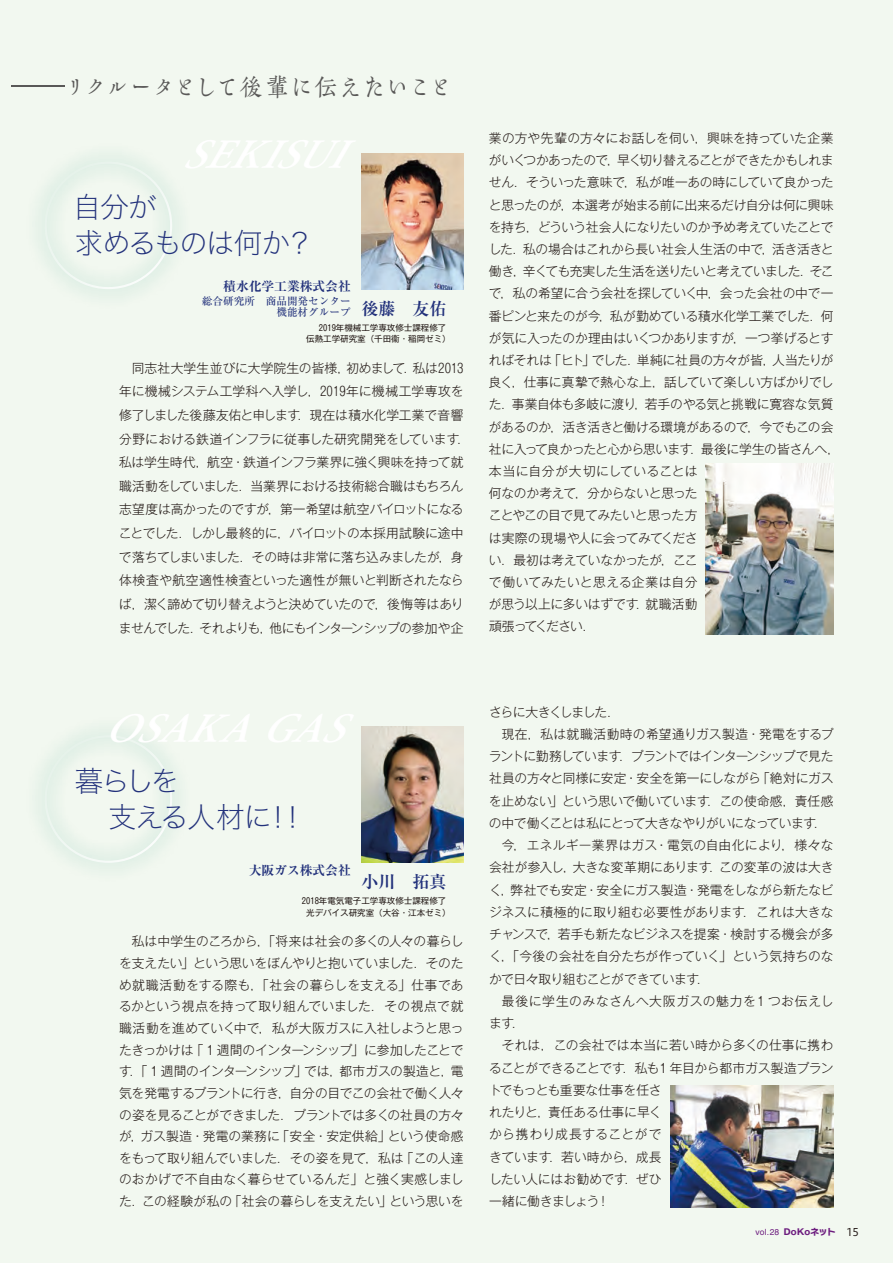
<style>
.page{position:relative;width:893px;height:1263px;background:#f2f8f0}
.page>*{position:absolute;margin:0;border:0;box-sizing:border-box;transform-origin:0 0}
.t1{font:28.95px/36.2px "Hira Kaku Std W1";letter-spacing:-.06em;color:#22317b}
.t2{font:500 26.55px "P Kiza Kinryou Std";letter-spacing:-.04em;color:#595857;scale:2 1}
.t3{font:700 16.95px "Ryumin Pr 6";color:#22317b}
.t4{font:300 12.75px/22.2px "Gothic MB101 Pr 6";letter-spacing:-.02em;color:#231916;text-align:justify}
.t5{font:300 12.75px "Gothic MB101 Pr 6";color:#231916}
.t6{font:300 12.75px "Gothic MB101 Pr 6";letter-spacing:.025em;color:#231916}
.t7{font:300 12.75px "Gothic MB101 Pr 6";letter-spacing:-.065em;color:#231916}
.t8{font:300 12.75px "Gothic MB101 Pr 6";letter-spacing:.015em;color:#231916}
.t9{font:300 12.75px "Gothic MB101 Pr 6";letter-spacing:.055em;color:#231916}
.t10{font:700 expanded 12.75px "Ryumin Pr 6";color:#22317b}
.t11{font:300 12.75px "Gothic MB101 Pr 6";letter-spacing:.04em;color:#231916}
.t12{font:300 12.75px "Gothic MB101 Pr 6";letter-spacing:-.08em;color:#231916}
.t13{font:300 12.75px "Gothic MB101 Pr 6";letter-spacing:-.04em;color:#231916}
.t14{font:500 10.65px/10.6px "Ryumin Pr 6";color:#22317b;text-align:right}
.t15{font:8.55px/11.7px "Gothic MB101 Pr 6";color:#231916;text-align:center}
.t16{font:8.55px "Helvetica LT Std";color:#6c1c7e}
.s1{font-family:"Gothic MB101 Pr 6";font-weight:700}
.s2{font-family:"Typelabo N Std";font-weight:700}
.s3{font-family:"Hiragino UD Sans Std W4";font-size:10.65px;color:#231916}
</style>
<div class="page">
<div style="left:25px;top:716px;width:166px;height:166px;background:#008162;opacity:.65"></div>
<div style="left:25px;top:142px;width:166px;height:166px;background:#008162;opacity:.65"></div>
<img style="left:361px;top:727px;width:102px;height:136px">
<img style="left:361px;top:153px;width:102px;height:136px">
<img style="left:670px;top:1085px;width:163px;height:123px">
<img style="left:706px;top:464px;width:127px;height:170px">
<h2 class="t2" style="left:11px;top:68px;width:222px">─リクルータとして後輩に伝えたいこと</h2>
<h1 class="t1" style="left:73px;top:188px;width:243px">自分が<br>求めるものは何か？</h1>
<p class="t10" style="left:223px;top:276px;width:129px">積水化学工業株式会社</p>
<p class="t14" style="left:202px;top:295px;width:150px">総合研究所　商品開発センター機能材グループ</p>
<p class="t15" style="left:306px;top:321px;width:146px;text-align:left;text-indent:13px">2019年機械工学専攻修士課程修了伝熱工学研究室（千田衞・稲岡ゼミ）</p>
<h3 class="t3" style="left:361px;top:295px;width:87px">後藤　友佑</h3>
<p class="t4" style="left:119px;top:355px;width:353px;line-height:23.5px;text-align:center">同志社大学生並びに大学院生の皆様，初めまして．私は2013<br>年に機械システム工学科へ入学し，2019年に機械工学専攻を修了しました後藤友佑と申します．現在は積水化学工業で音響分野における鉄道インフラに従事した研究開発をしています．私は学生時代，航空・鉄道インフラ業界に強く興味を持って就職活動をしていました．当業界における技術総合職はもちろん志望度は高かったのですが，第一希望は航空パイロットになることでした．しかし最終的に，パイロットの本採用試験に途中で落ちてしまいました．その時は非常に落ち込みましたが，身体検査や航空適性検査といった適性が無いと判断されたならば，潔く諦めて切り替えようと決めていたので，後悔等はありませんでした．それよりも，他にもインターンシップの参加や企</p>
<p class="t4" style="left:489px;top:126px;width:353px;text-align:left">業の方や先輩の方々にお話しを伺い，興味を持っていた企業がいくつかあったので，早く切り替えることができたかもしれません．そういった意味で，私が唯一あの時にしていて良かったと思ったのが，本選考が始まる前に出来るだけ自分は何に興味を持ち，どういう社会人になりたいのか予め考えていたことでした．私の場合はこれから長い社会人生活の中で，活き活きと働き，辛くても充実した生活を送りたいと考えていました．そこで，私の希望に合う会社を探していく中，会った会社の中で一番ピンと来たのが今，私が勤めている積水化学工業でした．何が気に入ったのか理由はいくつかありますが，一つ挙げるとすればそれは「ヒト」でした．単純に社員の方々が皆，人当たりが良く，仕事に真摯で熱心な上，話していて楽しい方ばかりでした．事業自体も多岐に渡り，若手のやる気と挑戦に寛容な気質があるのか，活き活きと働ける環境があるので，今でもこの会社に入って良かったと心から思います．最後に学生の皆さんへ，本当に自分が大切にしていることは<br>何なのか考えて，分からないと思った<br>ことやこの目で見てみたいと思った方<br>は実際の現場や人に会ってみてくださ<br>い．最初は考えていなかったが，ここ<br>で働いてみたいと思える企業は自分<br>が思う以上に多いはずです．就職活動<br>頑張ってください．</p>
<h1 class="t1" style="left:108px;top:762px;width:193px;text-indent:-33px">暮らしを<br>支える人材に！！</h1>
<p class="t10" style="left:249px;top:860px;width:104px">大阪ガス株式会社</p>
<p class="t15" style="left:302px;top:895px;width:150px">2018年電気電子工学専攻修士課程修了光デバイス研究室（大谷・江本ゼミ）</p>
<h3 class="t3" style="left:361px;top:869px;width:87px">小川　拓真</h3>
<p class="t4" style="left:119px;top:930px;width:346px;line-height:21.6px;text-indent:13px">私は中学生のころから，「将来は社会の多くの人々の暮らしを支えたい」という思いをぼんやりと抱いていました．そのため就職活動をする際も，「社会の暮らしを支える」仕事であるかという視点を持って取り組んでいました．その視点で就職活動を進めていく中で，私が大阪ガスに入社しようと思ったきっかけは「1週間のインターンシップ」に参加したことです．「1週間のインターンシップ」では，都市ガスの製造と，電気を発電するプラントに行き，自分の目でこの会社で働く人々の姿を見ることができました．プラントでは多くの社員の方々が，ガス製造・発電の業務に「安全・安定供給」という使命感をもって取り組んでいました．その姿を見て，私は「この人達のおかげで不自由なく暮らせているんだ」と強く実感しました．この経験が私の「社会の暮らしを支えたい」という思いを</p>
<p class="t12" style="left:489px;top:701px;width:133px">さらに大きくしました．</p>
<p class="t6" style="left:502px;top:723px;width:333px">現在，私は就職活動時の希望通りガス製造・発電をするプ</p>
<p class="t7" style="left:489px;top:746px;width:346px">ラントに勤務しています．プラントではインターンシップで見た</p>
<p class="t4" style="left:489px;top:766px;width:346px">社員の方々と同様に安定・安全を第一にしながら「絶対にガス</p>
<p class="t4" style="left:489px;top:789px;width:346px">を止めない」という思いで働いています．この使命感，責任感</p>
<p class="t4" style="left:489px;top:811px;width:339px">の中で働くことは私にとって大きなやりがいになっています．</p>
<p class="t6" style="left:502px;top:835px;width:333px">今，エネルギー業界はガス・電気の自由化により，様々な</p>
<p class="t5" style="left:489px;top:857px;width:346px">会社が参入し，大きな変革期にあります．この変革の波は大き</p>
<p class="t4" style="left:489px;top:878px;width:346px">く，弊社でも安定・安全にガス製造・発電をしながら新たなビ</p>
<p class="t5" style="left:489px;top:901px;width:346px">ジネスに積極的に取り組む必要性があります．これは大きな</p>
<p class="t4" style="left:489px;top:922px;width:346px">チャンスで，若手も新たなビジネスを提案・検討する機会が多</p>
<p class="t4" style="left:489px;top:944px;width:346px">く，「今後の会社を自分たちが作っていく」という気持ちのな</p>
<p class="t4" style="left:489px;top:967px;width:222px">かで日々取り組むことができています．</p>
<p class="t9" style="left:502px;top:990px;width:333px">最後に学生のみなさんへ大阪ガスの魅力を1つお伝えし</p>
<p class="t4" style="left:489px;top:1011px;width:37px">ます．</p>
<p class="t8" style="left:502px;top:1035px;width:333px">それは，この会社では本当に若い時から多くの仕事に携わ</p>
<p class="t4" style="left:489px;top:1056px;width:346px">ることができることです．私も1年目から都市ガス製造プラン</p>
<p class="t4" style="left:489px;top:1078px;width:174px">トでもっとも重要な仕事を任さ</p>
<p class="t4" style="left:489px;top:1100px;width:174px">れたりと，責任ある仕事に早く</p>
<p class="t11" style="left:489px;top:1124px;width:174px">から携わり成長することがで</p>
<p class="t4" style="left:489px;top:1144px;width:174px">きています．若い時から，成長</p>
<p class="t4" style="left:489px;top:1167px;width:174px">したい人にはお勧めです．ぜひ</p>
<p class="t13" style="left:489px;top:1191px;width:122px">一緒に働きましょう！</p>
<p class="t16" style="left:755px;top:1227px;width:105px">vol.28 <span class="s1">DoKo</span><span class="s2">ネット</span> <span class="s3">15</span></p>
</div>
